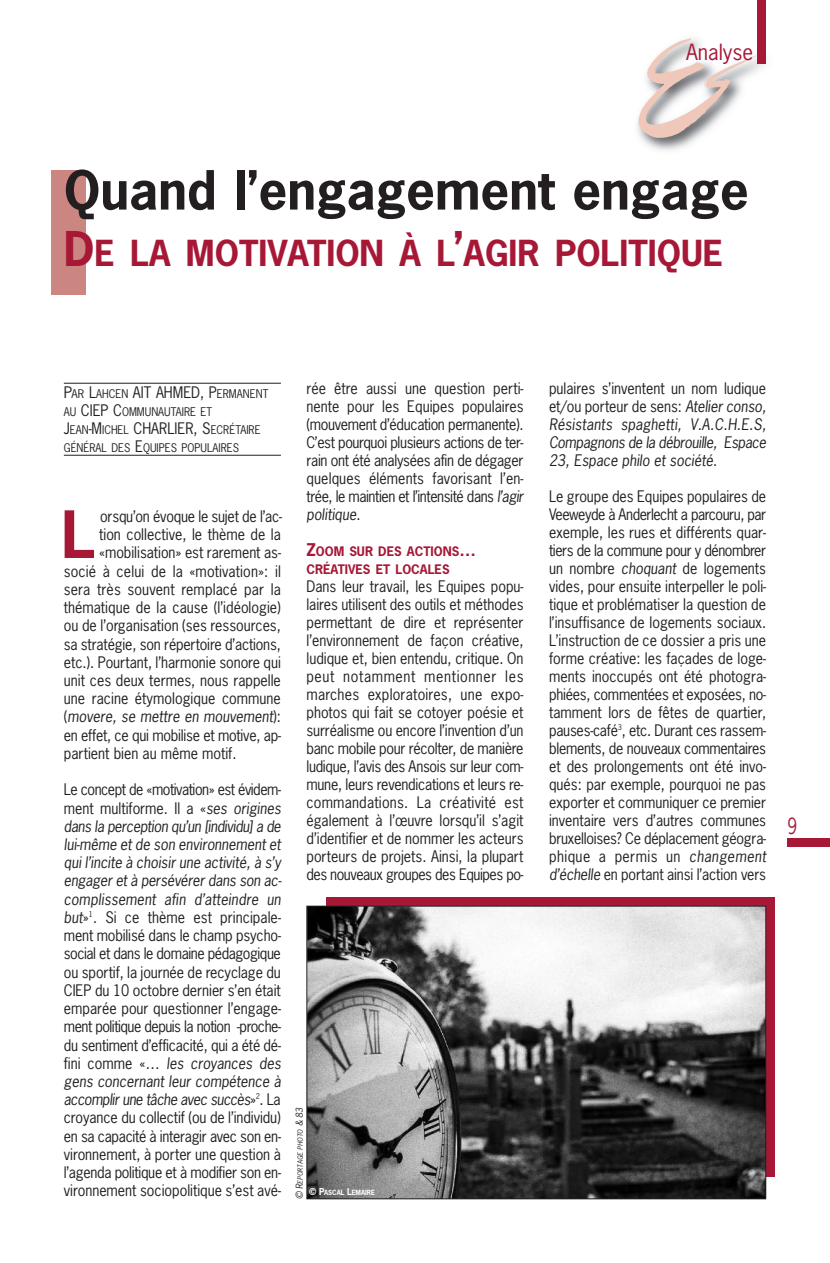
<style>
.page{position:relative;width:830px;height:1263px;background:#fff}
.page>*{position:absolute;margin:0;border:0;box-sizing:border-box;transform-origin:0 0}
.t1{font:700 61.2px "News Gothic";color:#a61836}
.t2{font:700 50.7px "News Gothic";color:#231f20}
.t3{font:700 33.75px "News Gothic";color:#a61836}
.t4{font:21px "News Gothic";color:#a61836}
.t5{font:21px "News Gothic";color:#a61836;scale:.8 1}
.t6{font:15px/18px "News Gothic";color:#231f20;text-align:justify;scale:.95 1}
.t7{font:italic 15px/18px "News Gothic";color:#231f20;text-align:justify;scale:.95 1}
.t8{font:700 12.3px/18px "News Gothic";color:#a61836}
.t9{font:11.25px/18px "News Gothic";color:#231f20}
.t10{font:italic 9px "News Gothic";color:#231f20}
.t11{font:italic 6.75px "News Gothic";color:#231f20}
.t12{font:700 6.75px "News Gothic";color:#fff;scale:.95 1}
.s1{font-size:45px}
.s2{font-style:italic}
.s3{font-size:16.5px}
.s4{font-size:15px}
.s5{font-style:normal}
.s6{font-size:9px}
</style>
<div class="page">
<div style="left:787px;top:838px;width:42px;height:8px;background:#a61836"></div>
<img style="left:637px;top:32px;width:129px;height:119px">
<svg style="left:638px;top:38px;width:121px;height:100px"></svg>
<div style="left:757px;top:0;width:8px;height:64px;background:#a61836"></div>
<div style="left:51px;top:170px;width:34px;height:125px;background:#cc8681"></div>
<hr style="left:64px;top:383px;width:217px;height:1px;background:#231f20">
<hr style="left:64px;top:455px;width:217px;height:1px;background:#231f20">
<svg style="left:326px;top:897px;width:448px;height:279px;background:#9c1935"></svg>
<img style="left:308px;top:908px;width:455px;height:289px">
<div style="left:306px;top:906px;width:459px;height:293px;border:1px solid #231f20"></div>
<h3 class="t4" style="left:685px;top:40px;width:69px">Analyse</h3>
<h2 class="t2" style="left:64px;top:162px;width:686px">Quand l’engagement engage</h2>
<h3 class="t3" style="left:64px;top:235px;width:660px"><span class="s1">D</span>E LA MOTIVATION À L<span class="s1">’</span>AGIR POLITIQUE</h3>
<p class="t6" style="left:306px;top:380px;width:230px">rée être aussi une question perti&shy;nente pour les Equipes populaires (mouvement d’éducation permanente).<br>C’est pourquoi plusieurs actions de ter&shy;rain ont été analysées afin de dégager quelques éléments favorisant l’en&shy;trée, le maintien et l’intensité dans <span class="s2">l’agir politique</span>.</p>
<p class="t8" style="left:306px;top:543px;width:171px"><span class="s3">Z</span>OOM SUR DES ACTIONS<span class="s3">…<br></span>CRÉATIVES ET LOCALES</p>
<p class="t6" style="left:306px;top:578px;width:230px">Dans leur travail, les Equipes popu&shy;laires utilisent des outils et méthodes permettant de dire et représenter l’environnement de façon créative, ludique et, bien entendu, critique. On peut notamment mentionner les marches exploratoires, une expo&shy;photos qui fait se cotoyer poésie et surréalisme ou encore l’invention d’un banc mobile pour récolter, de manière ludique, l’avis des Ansois sur leur com&shy;mune, leurs revendications et leurs re&shy;commandations. La créativité est également à l’œuvre lorsqu’il s’agit d’identifier et de nommer les acteurs porteurs de projets. Ainsi, la plupart des nouveaux groupes des Equipes po-</p>
<p class="t9" style="left:64px;top:385px;width:206px"><span class="s4">P</span>AR <span class="s4">L</span>AHCEN <span class="s4">AIT AHMED, P</span>ERMANENT<br>AU <span class="s4">CIEP C</span>OMMUNAUTAIRE ET<br><span class="s4">J</span>EAN<span class="s4">-M</span>ICHEL <span class="s4">CHARLIER, S</span>ECRÉTAIRE<br>GÉNÉRAL DES <span class="s4">E</span>QUIPES POPULAIRES</p>
<p class="t7" style="left:549px;top:380px;width:230px"><span class="s5">pulaires s’inventent un nom ludique et/ou porteur de sens:</span> Atelier conso, Résistants spaghetti, V.A.C.H.E.S, Compagnons de la débrouille, Espace 23, Espace philo et société<span class="s5">.</span></p>
<p class="t6" style="left:549px;top:488px;width:230px">Le groupe des Equipes populaires de Veeweyde à Anderlecht a parcouru, par exemple, les rues et différents quar&shy;tiers de la commune pour y dénombrer un nombre <span class="s2">choquant</span> de logements vides, pour ensuite interpeller le poli&shy;tique et problématiser la question de l’insuffisance de logements sociaux.<br>L’instruction de ce dossier a pris une forme créative: les façades de loge&shy;ments inoccupés ont été photogra&shy;phiées, commentées et exposées, no&shy;tamment lors de fêtes de quartier, pauses-café<sup>3</sup>, etc. Durant ces rassem&shy;blements, de nouveaux commentaires et des prolongements ont été invo&shy;qués: par exemple, pourquoi ne pas exporter et communiquer ce premier inventaire vers d’autres communes bruxelloises? Ce déplacement géogra&shy;phique a permis un <span class="s2">changement d’échelle</span> en portant ainsi l’action vers</p>
<h1 class="t1" style="left:61px;top:501px;width:36px">L</h1>
<p class="t6" style="left:100px;top:508px;width:193px">orsqu’on évoque le sujet de l’ac-</p>
<p class="t6" style="left:99px;top:526px;width:193px">tion collective, le thème de la</p>
<p class="t6" style="left:99px;top:544px;width:193px">«mobilisation» est rarement as-</p>
<p class="t6" style="left:64px;top:562px;width:230px">socié à celui de la «motivation»: il</p>
<p class="t6" style="left:64px;top:581px;width:230px">sera très souvent remplacé par la</p>
<p class="t6" style="left:64px;top:599px;width:230px">thématique de la cause (l’idéologie)</p>
<p class="t6" style="left:64px;top:617px;width:230px">ou de l’organisation (ses ressources,</p>
<p class="t6" style="left:64px;top:635px;width:230px">sa stratégie, son répertoire d’actions,</p>
<p class="t6" style="left:64px;top:654px;width:230px">etc.). Pourtant, l’harmonie sonore qui</p>
<p class="t6" style="left:64px;top:672px;width:230px">unit ces deux termes, nous rappelle</p>
<p class="t6" style="left:64px;top:690px;width:230px">une racine étymologique commune</p>
<p class="t7" style="left:64px;top:708px;width:230px"><span class="s5">(</span>movere, se mettre en mouvement<span class="s5">):</span></p>
<p class="t6" style="left:64px;top:726px;width:230px">en effet, ce qui mobilise et motive, ap-</p>
<p class="t6" style="left:64px;top:745px;width:183px">partient bien au même motif.</p>
<p class="t6" style="left:64px;top:781px;width:230px">Le concept de «motivation» est évidem&shy;ment multiforme. Il a «<span class="s2">ses origines dans la perception qu’un [individu] a de lui-même et de son environnement et qui l’incite à choisir une activité, à s’y engager et à persévérer dans son ac&shy;complissement afin d’atteindre un but</span>»<sup>1</sup>. Si ce thème est principale&shy;ment mobilisé dans le champ psycho&shy;social et dans le domaine pédagogique ou sportif, la journée de recyclage du CIEP du 10 octobre dernier s’en était emparée pour questionner l’engage&shy;ment politique depuis la notion -proche&shy;du sentiment d’efficacité, qui a été dé&shy;fini comme «<span class="s2">… les croyances des gens concernant leur compétence à accomplir une tâche avec succès</span>»<sup>2</sup>. La croyance du collectif (ou de l’individu) en sa capacité à interagir avec son en&shy;vironnement, à porter une question à l’agenda politique et à modifier son en&shy;vironnement sociopolitique s’est avé-</p>
<p class="t11" style="left:296px;top:1189px;width:83px;rotate:-90deg"><span class="s6">R</span>EPORTAGE PHOTO <span class="s6">&amp; 83</span></p>
<p class="t10" style="left:294px;top:1199px;width:9px;rotate:-90deg">©</p>
<p class="t12" style="left:309px;top:1189px;width:71px"><span class="s6">© P</span>ASCAL <span class="s6">L</span>EMAIRE</p>
<h3 class="t5" style="left:787px;top:814px;width:14px">9</h3>
</div>
